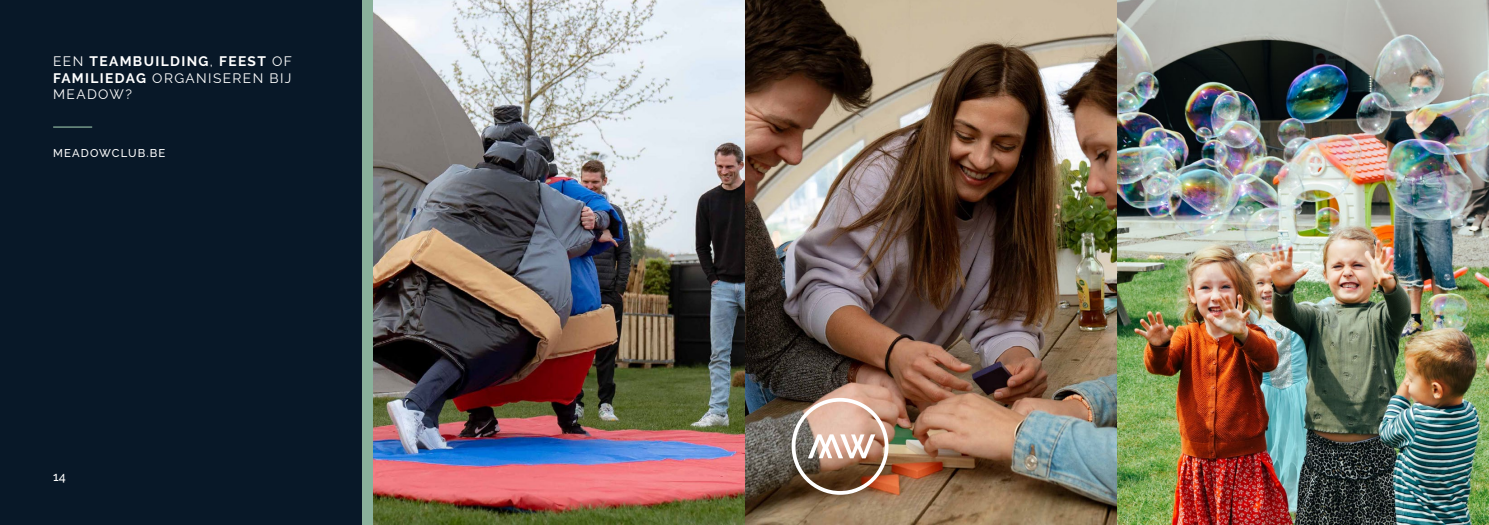
<style>
.page{position:relative;width:1489px;height:525px;background:#fff}
.page>*{position:absolute;margin:0;border:0;box-sizing:border-box;transform-origin:0 0}
.t1{font:13.75px/16.5px "Raleway";letter-spacing:.1em;color:#fff;text-align:justify}
.t2{font:500 12.5px "Raleway";color:#fff}
.t3{font:500 11.25px "Raleway";letter-spacing:.1em;color:#fff}
.s1{font-weight:700}
</style>
<div class="page">
<div style="left:0;top:0;width:1488px;height:524px;background:#081828"></div>
<img style="left:372px;top:0;width:1116px;height:524px">
<svg style="left:807px;top:434px;width:68px;height:24px;background:#d9c3b8"></svg>
<div style="left:791px;top:397px;width:97px;height:97px;border:4px solid #fff;border-radius:50%"></div>
<hr style="left:53px;top:126px;width:39px;height:2px;background:#8ab19b">
<div style="left:362px;top:0;width:10px;height:524px;background:#8ab19b"></div>
<p class="t1" style="left:53px;top:51px;width:240px">EEN <span class="s1">TEAMBUILDING</span>, <span class="s1">FEEST</span> OF <span class="s1">FAMILIEDAG</span> ORGANISEREN BIJ MEADOW?</p>
<p class="t3" style="left:53px;top:147px;width:114px">MEADOWCLUB.BE</p>
<p class="t2" style="left:53px;top:469px;width:14px">14</p>
</div>
